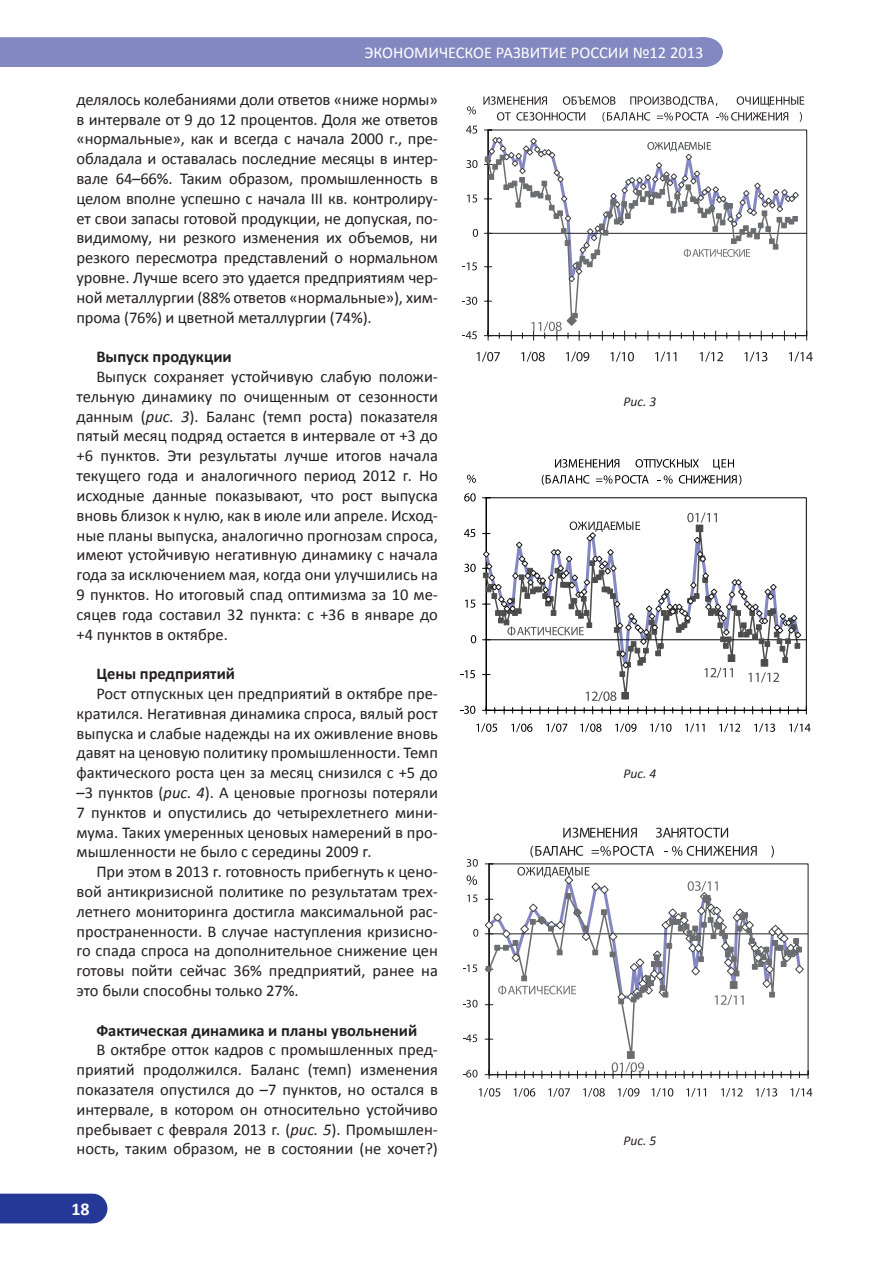
<style>
.page{position:relative;width:893px;height:1263px;background:#fff}
.page>*{position:absolute;margin:0;border:0;box-sizing:border-box;transform-origin:0 0}
.t1{font:700 18px "Calibri";color:#fff}
.Основной_текст{font:16.5px/19.8px "Calibri";color:#231f20;text-align:justify}
.Основной_текст-2{font:700 16.5px "Calibri";color:#231f20}
.t2{font:16.5px "Calibri";color:#fff}
.Подпись_к_рисунку{font:italic 13.5px "Calibri";color:#231f20}
.s1{font-style:italic}
</style>
<div class="page">
<div style="left:687px;top:38px;width:35px;height:28px;background:#8388c1;border-radius:50%"></div>
<div style="left:687px;top:37px;width:36px;height:30px;border:2px solid #8388c1;border-radius:50%"></div>
<div style="left:0;top:37px;width:705px;height:30px;background:#8388c1"></div>
<div style="left:78px;top:1194px;width:29px;height:29px;background:#263895;border-radius:50%"></div>
<div style="left:78px;top:1194px;width:29px;height:29px;border:2px solid #263895;border-radius:50%"></div>
<div style="left:0;top:1194px;width:91px;height:29px;background:#263895"></div>
<svg style="left:484px;top:129px;width:323px;height:212px"></svg>
<svg style="left:484px;top:133px;width:316px;height:164px"></svg>
<hr style="left:488px;top:233px;width:319px;height:1px;background:#231f20">
<svg style="left:486px;top:283px;width:312px;height:42px"></svg>
<svg style="left:462px;top:331px;width:15px;height:8px"></svg>
<svg style="left:462px;top:297px;width:15px;height:8px"></svg>
<svg style="left:462px;top:262px;width:15px;height:8px"></svg>
<svg style="left:473px;top:229px;width:5px;height:8px"></svg>
<svg style="left:467px;top:195px;width:10px;height:8px"></svg>
<svg style="left:466px;top:160px;width:12px;height:8px"></svg>
<svg style="left:466px;top:126px;width:11px;height:8px"></svg>
<svg style="left:477px;top:352px;width:23px;height:10px"></svg>
<svg style="left:521px;top:352px;width:24px;height:10px"></svg>
<svg style="left:566px;top:352px;width:23px;height:10px"></svg>
<svg style="left:610px;top:352px;width:24px;height:10px"></svg>
<svg style="left:655px;top:352px;width:21px;height:10px"></svg>
<svg style="left:700px;top:352px;width:23px;height:10px"></svg>
<svg style="left:744px;top:352px;width:23px;height:10px"></svg>
<svg style="left:789px;top:352px;width:24px;height:10px"></svg>
<svg style="left:467px;top:106px;width:9px;height:8px"></svg>
<svg style="left:483px;top:96px;width:321px;height:26px"></svg>
<svg style="left:484px;top:136px;width:315px;height:147px"></svg>
<svg style="left:531px;top:313px;width:47px;height:18px"></svg>
<svg style="left:482px;top:497px;width:325px;height:218px"></svg>
<svg style="left:484px;top:506px;width:316px;height:204px"></svg>
<hr style="left:486px;top:639px;width:320px;height:1px;background:#000">
<div style="left:621px;top:692px;width:8px;height:7px;background:#4b4b4b;border:1px solid #4b4b4b"></div>
<svg style="left:460px;top:706px;width:15px;height:8px"></svg>
<svg style="left:460px;top:670px;width:15px;height:8px"></svg>
<svg style="left:471px;top:635px;width:5px;height:8px"></svg>
<svg style="left:465px;top:600px;width:10px;height:8px"></svg>
<svg style="left:464px;top:564px;width:12px;height:8px"></svg>
<svg style="left:464px;top:529px;width:11px;height:8px"></svg>
<svg style="left:464px;top:493px;width:12px;height:8px"></svg>
<svg style="left:476px;top:723px;width:21px;height:9px"></svg>
<svg style="left:511px;top:723px;width:21px;height:9px"></svg>
<svg style="left:546px;top:723px;width:21px;height:9px"></svg>
<svg style="left:580px;top:723px;width:22px;height:9px"></svg>
<svg style="left:615px;top:723px;width:22px;height:9px"></svg>
<svg style="left:650px;top:723px;width:21px;height:9px"></svg>
<svg style="left:685px;top:723px;width:20px;height:9px"></svg>
<svg style="left:719px;top:723px;width:21px;height:9px"></svg>
<svg style="left:754px;top:723px;width:21px;height:9px"></svg>
<svg style="left:789px;top:723px;width:22px;height:9px"></svg>
<svg style="left:467px;top:475px;width:9px;height:8px"></svg>
<svg style="left:555px;top:459px;width:64px;height:9px"></svg>
<svg style="left:635px;top:459px;width:64px;height:9px"></svg>
<svg style="left:713px;top:459px;width:21px;height:10px"></svg>
<svg style="left:542px;top:475px;width:47px;height:10px"></svg>
<svg style="left:596px;top:475px;width:53px;height:9px"></svg>
<svg style="left:657px;top:475px;width:16px;height:9px"></svg>
<svg style="left:679px;top:475px;width:62px;height:10px"></svg>
<svg style="left:586px;top:691px;width:30px;height:10px"></svg>
<svg style="left:482px;top:512px;width:320px;height:170px"></svg>
<svg style="left:484px;top:863px;width:325px;height:216px"></svg>
<hr style="left:489px;top:933px;width:319px;height:1px;background:#231f20">
<svg style="left:487px;top:1005px;width:314px;height:64px"></svg>
<div style="left:627px;top:1051px;width:7px;height:8px;background:#6c6c6f"></div>
<svg style="left:463px;top:1070px;width:14px;height:7px"></svg>
<svg style="left:463px;top:1034px;width:14px;height:8px"></svg>
<svg style="left:463px;top:1000px;width:14px;height:7px"></svg>
<svg style="left:463px;top:964px;width:14px;height:8px"></svg>
<svg style="left:473px;top:929px;width:5px;height:8px"></svg>
<svg style="left:467px;top:894px;width:10px;height:8px"></svg>
<svg style="left:467px;top:859px;width:11px;height:8px"></svg>
<svg style="left:479px;top:1088px;width:21px;height:9px"></svg>
<svg style="left:514px;top:1088px;width:21px;height:9px"></svg>
<svg style="left:548px;top:1088px;width:22px;height:9px"></svg>
<svg style="left:583px;top:1088px;width:22px;height:9px"></svg>
<svg style="left:618px;top:1088px;width:21px;height:9px"></svg>
<svg style="left:652px;top:1088px;width:21px;height:9px"></svg>
<svg style="left:686px;top:1088px;width:20px;height:9px"></svg>
<svg style="left:721px;top:1088px;width:22px;height:9px"></svg>
<svg style="left:756px;top:1088px;width:21px;height:9px"></svg>
<svg style="left:790px;top:1088px;width:22px;height:9px"></svg>
<svg style="left:466px;top:875px;width:11px;height:10px"></svg>
<svg style="left:563px;top:828px;width:74px;height:10px"></svg>
<svg style="left:656px;top:828px;width:72px;height:10px"></svg>
<svg style="left:530px;top:846px;width:53px;height:11px"></svg>
<svg style="left:591px;top:846px;width:63px;height:10px"></svg>
<svg style="left:665px;top:846px;width:92px;height:10px"></svg>
<svg style="left:771px;top:846px;width:3px;height:11px"></svg>
<svg style="left:612px;top:1062px;width:32px;height:10px"></svg>
<svg style="left:485px;top:867px;width:319px;height:138px"></svg>
<p class="t2" style="left:365px;top:42px;width:21px">ЭКОНОМИ</p>
<p class="t2" style="left:439px;top:42px;width:19px">ЧЕСКОЕ</p>
<p class="t2" style="left:496px;top:42px;width:35px">РАЗВИТИЕ</p>
<p class="t2" style="left:571px;top:42px;width:11px">РОССИИ</p>
<p class="t2" style="left:633px;top:42px;width:72px">№12 2013</p>
<p class="Основной_текст" style="left:77px;top:90px;width:363px">делялось колебаниями доли ответов «ниже нормы» в интервале от 9 до 12 процентов. Доля же ответов «нормальные», как и всегда с начала 2000 г., пре&shy;обладала и оставалась последние месяцы в интер&shy;вале 64–66%. Таким образом, промышленность в целом вполне успешно с начала III кв. контролиру&shy;ет свои запасы готовой продукции, не допуская, по&shy;видимому, ни резкого изменения их объемов, ни резкого пересмотра представлений о нормальном уровне. Лучше всего это удается предприятиям чер&shy;ной металлургии (88% ответов «нормальные»), хим&shy;прома (76%) и цветной металлургии (74%).</p>
<p class="Основной_текст-2" style="left:96px;top:346px;width:137px">Выпуск продукции</p>
<p class="Основной_текст" style="left:77px;top:367px;width:363px;text-indent:20px">Выпуск сохраняет устойчивую слабую положи&shy;тельную динамику по очищенным от сезонности данным (<span class="s1">рис. 3</span>). Баланс (темп роста) показателя пятый месяц подряд остается в интервале от +3 до +6 пунктов. Эти результаты лучше итогов начала текущего года и аналогичного период 2012 г. Но исходные данные показывают, что рост выпуска вновь близок к нулю, как в июле или апреле. Исход&shy;ные планы выпуска, аналогично прогнозам спроса, имеют устойчивую негативную динамику с начала года за исключением мая, когда они улучшились на 9 пунктов. Н о итоговый спад оптимизма за 10 ме&shy;сяцев года составил 32 пункта: с +36 в январе до +4 пунктов в октябре.</p>
<p class="Основной_текст-2" style="left:96px;top:663px;width:140px">Цены предприятий</p>
<p class="Основной_текст" style="left:77px;top:684px;width:363px;text-indent:20px">Рост отпускных цен предприятий в октябре пре&shy;кратился. Н егативная динамика спроса, вялый рост выпуска и слабые надежды на их оживление вновь давят на ценовую политику промышленности. Темп фактического роста цен за месяц снизился с +5 до –3 пунктов (<span class="s1">рис. 4</span>). А ценовые прогнозы потеряли 7 пунктов и опустились до четырехлетнего мини&shy;мума. Таких умеренных ценовых намерений в про&shy;мышленности не было с середины 2009 г.</p>
<p class="Основной_текст" style="left:77px;top:862px;width:363px;text-indent:20px">П ри этом в 2013 г. готовность прибегнуть к цено&shy;вой антикризисной политике по результатам трех&shy;летнего мониторинга достигла максимальной рас&shy;пространенности. В случае наступления кризисно&shy;го спада спроса на дополнительное снижение цен готовы пойти сейчас 36% предприятий, ранее на это были способны только 27%.</p>
<p class="Основной_текст-2" style="left:96px;top:1019px;width:322px">Фактическая динамика и планы увольнений</p>
<p class="Основной_текст" style="left:77px;top:1040px;width:363px;text-indent:20px">В октябре отток кадров с промышленных пред&shy;приятий продолжился. Баланс (темп) изменения показателя опустился до –7 пунктов, но остался в интервале, в котором он относительно устойчиво пребывает с февраля 2013 г. (<span class="s1">рис. 5</span>). П ромышлен&shy;ность, таким образом, не в состоянии (не хочет?)</p>
<p class="t1" style="left:71px;top:1198px;width:20px">18</p>
<p class="Подпись_к_рисунку" style="left:624px;top:392px;width:34px">Рис. 3</p>
<p class="Подпись_к_рисунку" style="left:624px;top:764px;width:34px">Рис. 4</p>
<p class="Подпись_к_рисунку" style="left:624px;top:1131px;width:34px">Рис. 5</p>
</div>
